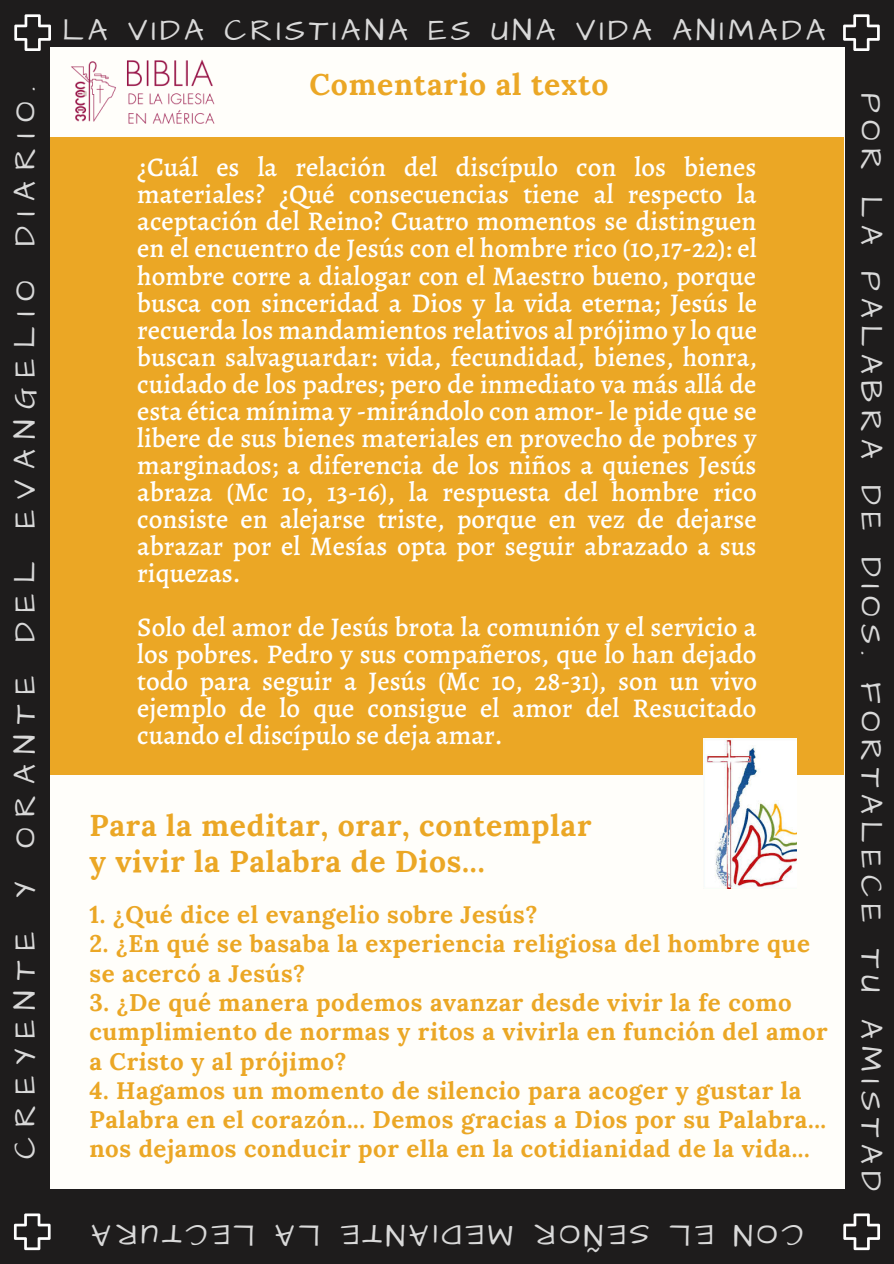
<style>
.page{position:relative;width:894px;height:1264px;background:#fff}
.page>*{position:absolute;margin:0;border:0;box-sizing:border-box;transform-origin:0 0}
.t1{font:30.9px "Architects Daughter";letter-spacing:.23em;color:#d9d9d9}
.t2{font:30.9px "Architects Daughter";letter-spacing:.345em;color:#d9d9d9}
.t3{font:30.9px "Architects Daughter";letter-spacing:.13em;color:#d9d9d9}
.t4{font:30.9px "Architects Daughter";letter-spacing:.125em;color:#d9d9d9}
.t5{font:700 30px "Lora";letter-spacing:.025em;color:#eba725}
.t6{font:500 27px/27px "Alegreya";color:#fff;text-align:justify}
.t7{font:700 24px/29.2px "Lora";letter-spacing:.025em;color:#eba725}
</style>
<div class="page">
<div style="left:0;top:0;width:893px;height:1263px;background:#1e1c1c"></div>
<div style="left:51px;top:47px;width:794px;height:1141px;background:#fffefa"></div>
<svg style="left:843px;top:14px;width:36px;height:37px"></svg>
<svg style="left:843px;top:1213px;width:36px;height:37px"></svg>
<svg style="left:14px;top:1213px;width:37px;height:37px"></svg>
<svg style="left:14px;top:14px;width:37px;height:37px"></svg>
<div style="left:51px;top:137px;width:792px;height:637px;background:#eba725"></div>
<img style="left:703px;top:739px;width:93px;height:149px">
<img style="left:71px;top:59px;width:144px;height:65px">
<p class="t2" style="left:4px;top:1159px;width:1074px;rotate:-90deg">CREYENTE Y ORANTE DEL EVANGELIO DIARIO.</p>
<p class="t3" style="left:62px;top:10px;width:764px">LA VIDA CRISTIANA ES UNA VIDA ANIMADA</p>
<p class="t5" style="left:309px;top:65px;width:300px">Comentario al texto</p>
<p class="t6" style="left:137px;top:154px;width:621px">¿Cuál es la relación del discípulo con los bienes materiales? ¿Qué consecuencias tiene al respecto la aceptación del Reino? Cuatro momentos se distinguen en el encuentro de Jesús con el hombre rico (10,17-22): el hombre corre a dialogar con el Maestro bueno, porque busca con sinceridad a Dios y la vida eterna; Jesús le recuerda los mandamientos relativos al prójimo y lo que buscan salvaguardar: vida, fecundidad, bienes, honra, cuidado de los padres; pero de inmediato va más allá de esta ética mínima y -mirándolo con amor- le pide que se libere de sus bienes materiales en provecho de pobres y marginados; a diferencia de los niños a quienes Jesús abraza (Mc 10, 13-16), la respuesta del hombre rico consiste en alejarse triste, porque en vez de dejarse abrazar por el Mesías opta por seguir abrazado a sus riquezas.</p>
<p class="t6" style="left:137px;top:613px;width:621px">Solo del amor de Jesús brota la comunión y el servicio a los pobres. Pedro y sus compañeros, que lo han dejado todo para seguir a Jesús (Mc 10, 28-31), son un vivo ejemplo de lo que consigue el amor del Resucitado cuando el discípulo se deja amar.</p>
<p class="t5" style="left:89px;top:806px;width:503px">Para la meditar, orar, contemplar</p>
<p class="t5" style="left:89px;top:842px;width:396px">y vivir la Palabra de Dios...</p>
<p class="t7" style="left:89px;top:899px;width:449px">1. ¿Qué dice el evangelio sobre Jesús?</p>
<p class="t7" style="left:89px;top:929px;width:721px">2. ¿En qué se basaba la experiencia religiosa del hombre que se acercó a Jesús?</p>
<p class="t7" style="left:89px;top:987px;width:739px">3. ¿De qué manera podemos avanzar desde vivir la fe como cumplimiento de normas y ritos a vivirla en función del amor a Cristo y al prójimo?</p>
<p class="t7" style="left:89px;top:1075px;width:738px">4. Hagamos un momento de silencio para acoger y gustar la<br>Palabra en el corazón... Demos gracias a Dios por su Palabra... nos dejamos conducir por ella en la cotidianidad de la vida...</p>
<p class="t4" style="left:255px;top:1255px;width:165px;rotate:-180deg">LECTURA</p>
<p class="t1" style="left:320px;top:1255px;width:47px;rotate:-180deg">LA</p>
<p class="t1" style="left:513px;top:1255px;width:174px;rotate:-180deg">MED AI NTE</p>
<p class="t1" style="left:649px;top:1255px;width:117px;rotate:-180deg">SEÑOR</p>
<p class="t1" style="left:713px;top:1255px;width:45px;rotate:-180deg">EL</p>
<p class="t1" style="left:802px;top:1255px;width:71px;rotate:-180deg">CON</p>
<p class="t1" style="left:891px;top:93px;width:1099px;rotate:90deg">POR LA PALABRA DE DIOS. FORTALECE TU AMISTAD</p>
</div>
